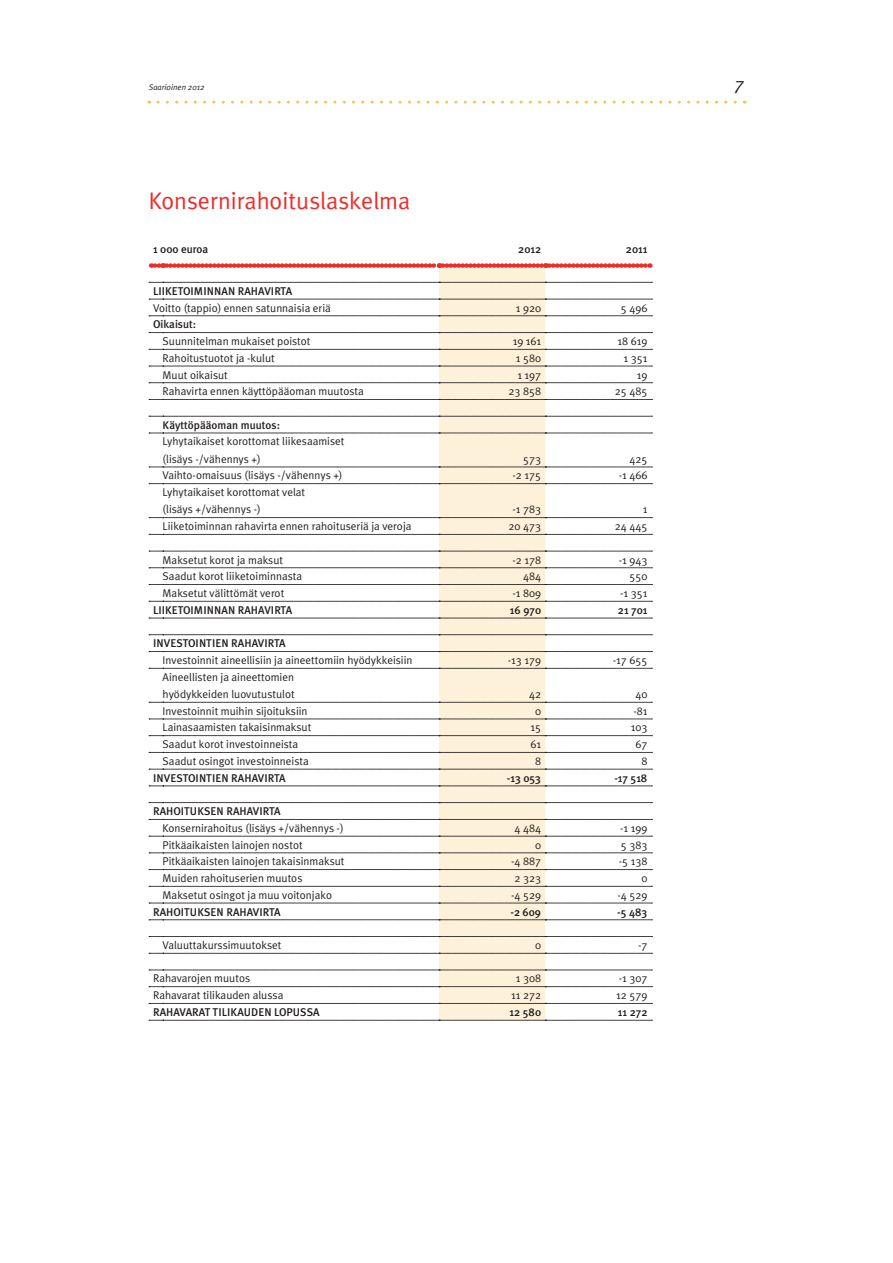
<style>
.page{position:relative;width:893px;height:1263px;background:#fff}
.page>*{position:absolute;margin:0;border:0;box-sizing:border-box;transform-origin:0 0}
.t1{font:24px "Meta Plus";color:#ee2d28}
.t2{font:italic 18px "Meta Plus";color:#231f20}
.t3{font:11.25px/17.2px "Meta Plus";color:#231f20}
.t4{font:500 11.25px "Meta Plus";color:#231f20}
.t5{font:italic 8.25px "Meta Plus";color:#231f20}
</style>
<div class="page">
<svg style="left:158px;top:101px;width:587px;height:3px"></svg>
<div style="left:439px;top:268px;width:106px;height:752px;background:#fef1d9"></div>
<svg style="left:149px;top:332px;width:503px;height:1px"></svg>
<svg style="left:149px;top:349px;width:503px;height:1px"></svg>
<svg style="left:149px;top:366px;width:503px;height:1px"></svg>
<svg style="left:149px;top:382px;width:503px;height:1px"></svg>
<svg style="left:149px;top:399px;width:503px;height:1px"></svg>
<svg style="left:149px;top:416px;width:503px;height:1px"></svg>
<svg style="left:149px;top:433px;width:503px;height:1px"></svg>
<svg style="left:149px;top:467px;width:503px;height:1px"></svg>
<svg style="left:149px;top:483px;width:503px;height:1px"></svg>
<svg style="left:149px;top:517px;width:503px;height:1px"></svg>
<svg style="left:149px;top:534px;width:503px;height:1px"></svg>
<svg style="left:149px;top:551px;width:503px;height:1px"></svg>
<svg style="left:149px;top:567px;width:503px;height:1px"></svg>
<svg style="left:149px;top:584px;width:503px;height:1px"></svg>
<svg style="left:149px;top:601px;width:503px;height:1px"></svg>
<svg style="left:149px;top:618px;width:503px;height:1px"></svg>
<svg style="left:149px;top:634px;width:503px;height:1px"></svg>
<svg style="left:149px;top:651px;width:503px;height:1px"></svg>
<svg style="left:149px;top:668px;width:503px;height:1px"></svg>
<svg style="left:149px;top:702px;width:503px;height:1px"></svg>
<svg style="left:149px;top:719px;width:503px;height:1px"></svg>
<svg style="left:149px;top:735px;width:503px;height:1px"></svg>
<svg style="left:149px;top:752px;width:503px;height:1px"></svg>
<svg style="left:149px;top:769px;width:503px;height:1px"></svg>
<svg style="left:149px;top:786px;width:503px;height:1px"></svg>
<svg style="left:149px;top:802px;width:503px;height:1px"></svg>
<svg style="left:149px;top:819px;width:503px;height:1px"></svg>
<svg style="left:149px;top:836px;width:503px;height:1px"></svg>
<svg style="left:149px;top:853px;width:503px;height:1px"></svg>
<svg style="left:149px;top:869px;width:503px;height:1px"></svg>
<svg style="left:149px;top:886px;width:503px;height:1px"></svg>
<svg style="left:149px;top:903px;width:503px;height:1px"></svg>
<svg style="left:149px;top:919px;width:503px;height:1px"></svg>
<svg style="left:149px;top:936px;width:503px;height:1px"></svg>
<svg style="left:149px;top:953px;width:503px;height:1px"></svg>
<svg style="left:149px;top:970px;width:503px;height:1px"></svg>
<svg style="left:149px;top:986px;width:503px;height:1px"></svg>
<svg style="left:149px;top:1003px;width:503px;height:1px"></svg>
<svg style="left:149px;top:1020px;width:503px;height:1px"></svg>
<svg style="left:151px;top:263px;width:499px;height:5px;background:#f15f5a"></svg>
<svg style="left:149px;top:282px;width:503px;height:35px"></svg>
<p class="t5" style="left:149px;top:82px;width:57px">Saarioinen 2012</p>
<h2 class="t2" style="left:734px;top:73px;width:11px">7</h2>
<h1 class="t1" style="left:149px;top:187px;width:263px">Konsernirahoituslaskelma</h1>
<p class="t4" style="left:153px;top:242px;width:57px">1 000 euroa</p>
<p class="t4" style="left:518px;top:242px;width:24px">2012</p>
<p class="t4" style="left:626px;top:242px;width:23px">2011</p>
<p class="t4" style="left:153px;top:284px;width:141px">LIIKETOIMINNAN RAHAVIRTA</p>
<p class="t3" style="left:153px;top:299px;width:179px">Voitto (tappio) ennen satunnaisia eriä</p>
<p class="t3" style="left:516px;top:299px;width:27px">1 920</p>
<p class="t3" style="left:621px;top:299px;width:28px">5 496</p>
<p class="t4" style="left:153px;top:318px;width:45px">Oikaisut:</p>
<p class="t3" style="left:163px;top:332px;width:149px">Suunnitelman mukaiset poistot</p>
<p class="t3" style="left:513px;top:332px;width:30px">19 161</p>
<p class="t3" style="left:618px;top:332px;width:31px">18 619</p>
<p class="t3" style="left:163px;top:349px;width:114px">Rahoitustuotot ja -kulut</p>
<p class="t3" style="left:516px;top:349px;width:27px">1 580</p>
<p class="t3" style="left:624px;top:349px;width:25px">1 351</p>
<p class="t3" style="left:163px;top:366px;width:67px">Muut oikaisut</p>
<p class="t3" style="left:517px;top:366px;width:25px">1 197</p>
<p class="t3" style="left:637px;top:366px;width:12px">19</p>
<p class="t3" style="left:163px;top:383px;width:203px">Rahavirta ennen käyttöpääoman muutosta</p>
<p class="t3" style="left:508px;top:383px;width:34px">23 858</p>
<p class="t3" style="left:615px;top:383px;width:34px">25 485</p>
<p class="t4" style="left:163px;top:418px;width:119px">Käyttöpääoman muutos:</p>
<p class="t3" style="left:163px;top:433px;width:183px">Lyhytaikaiset korottomat liikesaamiset (lisäys -/vähennys +)</p>
<p class="t3" style="left:523px;top:450px;width:20px">573</p>
<p class="t3" style="left:629px;top:450px;width:20px">425</p>
<p class="t3" style="left:163px;top:467px;width:181px">Vaihto-omaisuus (lisäys -/vähennys +)</p>
<p class="t3" style="left:512px;top:467px;width:30px">-2 175</p>
<p class="t3" style="left:619px;top:467px;width:30px">-1 466</p>
<p class="t3" style="left:163px;top:483px;width:144px">Lyhytaikaiset korottomat velat (lisäys +/vähennys -)</p>
<p class="t3" style="left:512px;top:501px;width:30px">-1 783</p>
<p class="t3" style="left:643px;top:501px;width:6px">1</p>
<p class="t3" style="left:163px;top:517px;width:250px">Liiketoiminnan rahavirta ennen rahoituseriä ja veroja</p>
<p class="t3" style="left:508px;top:517px;width:34px">20 473</p>
<p class="t3" style="left:615px;top:517px;width:34px">24 445</p>
<p class="t3" style="left:163px;top:551px;width:122px">Maksetut korot ja maksut</p>
<p class="t3" style="left:512px;top:551px;width:30px">-2 178</p>
<p class="t3" style="left:619px;top:551px;width:30px">-1 943</p>
<p class="t3" style="left:163px;top:568px;width:141px">Saadut korot liiketoiminnasta</p>
<p class="t3" style="left:523px;top:568px;width:20px">484</p>
<p class="t3" style="left:629px;top:568px;width:20px">550</p>
<p class="t3" style="left:163px;top:584px;width:123px">Maksetut välittömät verot</p>
<p class="t3" style="left:512px;top:584px;width:30px">-1 809</p>
<p class="t3" style="left:620px;top:584px;width:29px">-1 351</p>
<p class="t4" style="left:153px;top:603px;width:141px">LIIKETOIMINNAN RAHAVIRTA</p>
<p class="t4" style="left:510px;top:603px;width:33px">16 970</p>
<p class="t4" style="left:618px;top:603px;width:31px">21 701</p>
<p class="t4" style="left:153px;top:637px;width:134px">INVESTOINTIEN RAHAVIRTA</p>
<p class="t3" style="left:163px;top:651px;width:251px">Investoinnit aineellisiin ja aineettomiin hyödykkeisiin</p>
<p class="t3" style="left:508px;top:651px;width:35px">-13 179</p>
<p class="t3" style="left:613px;top:651px;width:36px">-17 655</p>
<p class="t3" style="left:163px;top:668px;width:134px">Aineellisten ja aineettomien hyödykkeiden luovutustulot</p>
<p class="t3" style="left:529px;top:685px;width:14px">42</p>
<p class="t3" style="left:635px;top:685px;width:14px">40</p>
<p class="t3" style="left:163px;top:702px;width:146px">Investoinnit muihin sijoituksiin</p>
<p class="t3" style="left:535px;top:702px;width:8px">0</p>
<p class="t3" style="left:633px;top:702px;width:16px">-81</p>
<p class="t3" style="left:163px;top:719px;width:150px">Lainasaamisten takaisinmaksut</p>
<p class="t3" style="left:530px;top:719px;width:12px">15</p>
<p class="t3" style="left:631px;top:719px;width:18px">103</p>
<p class="t3" style="left:163px;top:735px;width:137px">Saadut korot investoinneista</p>
<p class="t3" style="left:530px;top:735px;width:12px">61</p>
<p class="t3" style="left:635px;top:735px;width:14px">67</p>
<p class="t3" style="left:163px;top:752px;width:148px">Saadut osingot investoinneista</p>
<p class="t3" style="left:535px;top:752px;width:8px">8</p>
<p class="t3" style="left:641px;top:752px;width:8px">8</p>
<p class="t4" style="left:153px;top:771px;width:134px">INVESTOINTIEN RAHAVIRTA</p>
<p class="t4" style="left:507px;top:771px;width:36px">-13 053</p>
<p class="t4" style="left:614px;top:771px;width:35px">-17 518</p>
<p class="t4" style="left:153px;top:805px;width:129px">RAHOITUKSEN RAHAVIRTA</p>
<p class="t3" style="left:163px;top:819px;width:183px">Konsernirahoitus (lisäys +/vähennys -)</p>
<p class="t3" style="left:514px;top:819px;width:28px">4 484</p>
<p class="t3" style="left:620px;top:819px;width:29px">-1 199</p>
<p class="t3" style="left:163px;top:836px;width:142px">Pitkäaikaisten lainojen nostot</p>
<p class="t3" style="left:535px;top:836px;width:8px">0</p>
<p class="t3" style="left:621px;top:836px;width:28px">5 383</p>
<p class="t3" style="left:163px;top:853px;width:183px">Pitkäaikaisten lainojen takaisinmaksut</p>
<p class="t3" style="left:511px;top:853px;width:32px">-4 887</p>
<p class="t3" style="left:619px;top:853px;width:30px">-5 138</p>
<p class="t3" style="left:163px;top:869px;width:141px">Muiden rahoituserien muutos</p>
<p class="t3" style="left:514px;top:869px;width:28px">2 323</p>
<p class="t3" style="left:641px;top:869px;width:8px">0</p>
<p class="t3" style="left:163px;top:886px;width:171px">Maksetut osingot ja muu voitonjako</p>
<p class="t3" style="left:511px;top:886px;width:32px">-4 529</p>
<p class="t3" style="left:617px;top:886px;width:32px">-4 529</p>
<p class="t4" style="left:153px;top:905px;width:129px">RAHOITUKSEN RAHAVIRTA</p>
<p class="t4" style="left:510px;top:905px;width:32px">-2 609</p>
<p class="t4" style="left:617px;top:905px;width:32px">-5 483</p>
<p class="t3" style="left:163px;top:936px;width:120px">Valuuttakurssimuutokset</p>
<p class="t3" style="left:535px;top:936px;width:8px">0</p>
<p class="t3" style="left:638px;top:936px;width:11px">-7</p>
<p class="t3" style="left:153px;top:970px;width:99px">Rahavarojen muutos</p>
<p class="t3" style="left:516px;top:970px;width:27px">1 308</p>
<p class="t3" style="left:619px;top:970px;width:30px">-1 307</p>
<p class="t3" style="left:153px;top:986px;width:132px">Rahavarat tilikauden alussa</p>
<p class="t3" style="left:511px;top:986px;width:31px">11 272</p>
<p class="t3" style="left:616px;top:986px;width:33px">12 579</p>
<p class="t4" style="left:153px;top:1005px;width:168px">RAHAVARAT TILIKAUDEN LOPUSSA</p>
<p class="t4" style="left:510px;top:1005px;width:33px">12 580</p>
<p class="t4" style="left:618px;top:1005px;width:31px">11 272</p>
</div>
